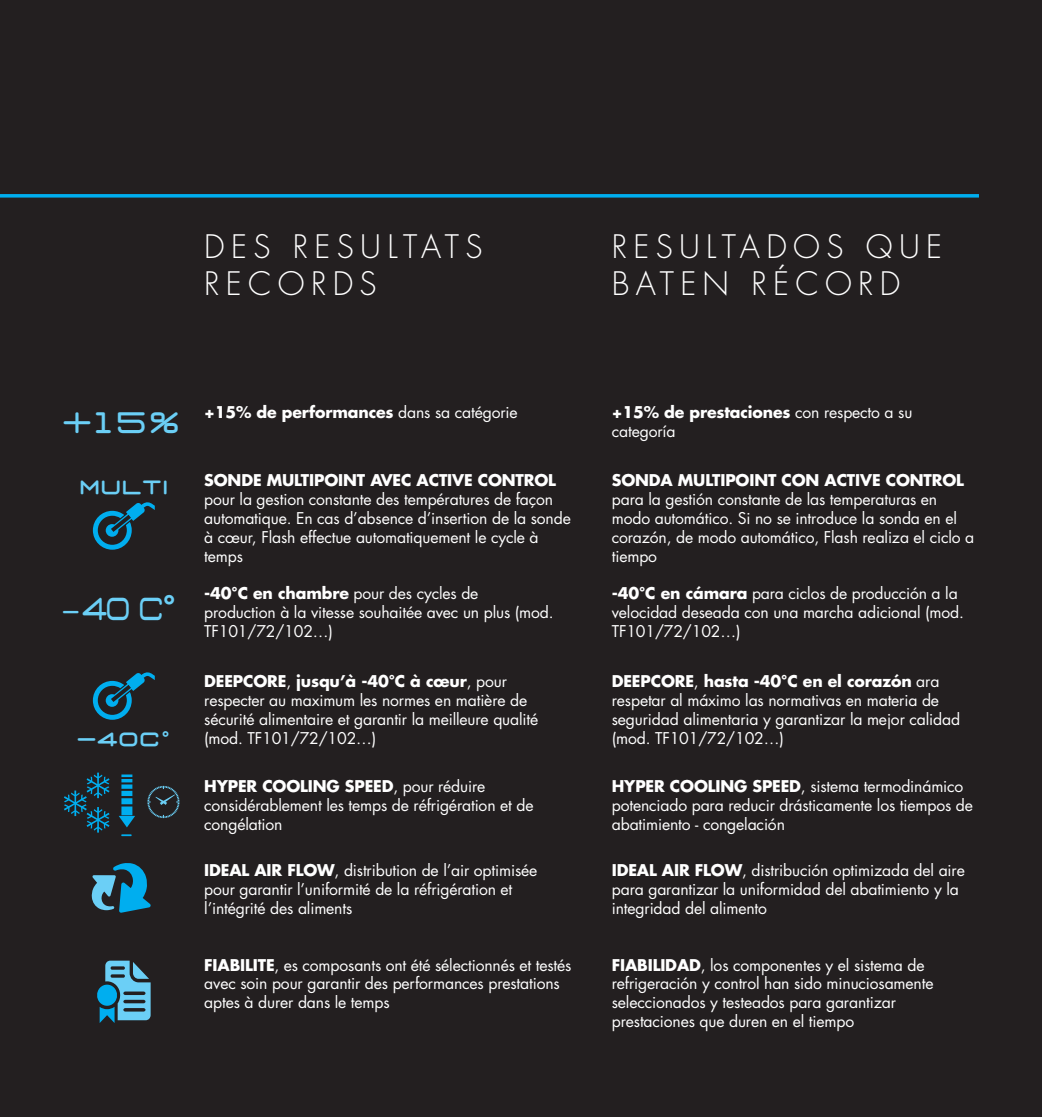
<style>
.page{position:relative;width:1042px;height:1117px;background:#fff}
.page>*{position:absolute;margin:0;border:0;box-sizing:border-box;transform-origin:0 0}
.t1{font:32.55px "D3 Euronism";color:#6bcff6;scale:.75 1}
.t2{font:300 31.5px/37.8px "Futura Std";letter-spacing:.2em;color:#fff}
.t3{font:30.28px "D3 Euronism";color:#6bcff6}
.t4{font:19.25px "D3 Euronism Bold";letter-spacing:.15em;color:#6bcff6}
.t5{font:15.75px/18.9px "Futura Std";letter-spacing:-.01em;color:#fff}
.t6{font:700 15.75px "Futura Std";letter-spacing:-.01em;color:#fff}
.s1{font-size:23.28px}
.s2{font-family:"Futura Std";font-weight:700}
.s3{font-weight:400}
.s4{font-weight:700}
</style>
<div class="page">
<div style="left:0;top:0;width:1042px;height:1116px;background:#231f20"></div>
<hr style="left:0;top:194px;width:979px;height:3px;background:#00aeef">
<svg style="left:64px;top:772px;width:46px;height:60px"></svg>
<div style="left:121px;top:806px;width:11px;height:9px;background:#00aeef"></div>
<div style="left:121px;top:798px;width:11px;height:6px;background:#00aeef"></div>
<div style="left:121px;top:790px;width:11px;height:5px;background:#00aeef"></div>
<svg style="left:121px;top:784px;width:11px;height:4px"></svg>
<svg style="left:121px;top:779px;width:11px;height:3px"></svg>
<svg style="left:121px;top:774px;width:11px;height:2px"></svg>
<svg style="left:119px;top:815px;width:16px;height:12px"></svg>
<svg style="left:121px;top:834px;width:11px;height:2px"></svg>
<svg style="left:147px;top:785px;width:32px;height:32px"></svg>
<svg style="left:92px;top:863px;width:59px;height:49px"></svg>
<svg style="left:97px;top:960px;width:54px;height:62px"></svg>
<svg style="left:93px;top:502px;width:62px;height:47px"></svg>
<svg style="left:93px;top:672px;width:62px;height:47px"></svg>
<p class="t2" style="left:204px;top:228px;width:280px">DES RESULTATS<br>RECORDS</p>
<p class="t2" style="left:612px;top:228px;width:332px">RESULTADOS QUE<br>BATEN RÉCORD</p>
<p class="t3" style="left:64px;top:411px;width:116px">+15%</p>
<p class="t4" style="left:80px;top:479px;width:88px">MULTI</p>
<p class="t1" style="left:63px;top:597px;width:152px"><span class="s1">-</span> 40 C<span class="s2">°</span></p>
<p class="t4" style="left:78px;top:731px;width:93px">-40C<span class="s2">°</span></p>
<p class="t6" style="left:204px;top:401px;width:315px">+15% de performances <span class="s3">dans sa catégorie</span></p>
<p class="t5" style="left:612px;top:402px;width:302px"><span class="s4">+15% de prestaciones</span> con respecto a su categoría</p>
<p class="t5" style="left:204px;top:470px;width:368px"><span class="s4">SONDE MULTIPOINT AVEC ACTIVE CONTROL </span>pour la gestion constante des températures de façon automatique. En cas d’absence d’insertion de la sonde à cœur, Flash effectue automatiquement le cycle à temps</p>
<p class="t5" style="left:612px;top:470px;width:364px"><span class="s4">SONDA MULTIPOINT CON ACTIVE CONTROL </span>para la gestión constante de las temperaturas en modo automático. Si no se introduce la sonda en el corazón, de modo automático, Flash realiza el ciclo a tiempo</p>
<p class="t5" style="left:204px;top:584px;width:351px"><span class="s4">-40°C en chambre</span> pour des cycles de production à la vitesse souhaitée avec un plus (mod.<br>TF101/72/102…)</p>
<p class="t5" style="left:612px;top:584px;width:354px"><span class="s4">-40°C en cámara</span> para ciclos de producción a la velocidad deseada con una marcha adicional (mod.<br>TF101/72/102…)</p>
<p class="t5" style="left:204px;top:671px;width:335px"><span class="s4">DEEPCORE</span>, <span class="s4">jusqu’à -40°C à cœur</span>, pour respecter au maximum les normes en matière de sécurité alimentaire et garantir la meilleure qualité (mod. TF101/72/102…)</p>
<p class="t5" style="left:612px;top:671px;width:350px"><span class="s4">DEEPCORE</span>, <span class="s4">hasta -40°C en el corazón</span> ara respetar al máximo las normativas en materia de seguridad alimentaria y garantizar la mejor calidad (mod. TF101/72/102…)</p>
<p class="t5" style="left:204px;top:776px;width:331px"><span class="s4">HYPER COOLING SPEED</span>, pour réduire considérablement les temps de réfrigération et de congélation</p>
<p class="t5" style="left:612px;top:776px;width:363px"><span class="s4">HYPER COOLING SPEED</span>, sistema termodinámico potenciado para reducir drásticamente los tiempos de abatimiento - congelación</p>
<p class="t5" style="left:204px;top:860px;width:335px"><span class="s4">IDEAL AIR FLOW</span>, distribution de l’air optimisée pour garantir l’uniformité de la réfrigération et l’intégrité des aliments</p>
<p class="t5" style="left:612px;top:860px;width:355px"><span class="s4">IDEAL AIR FLOW</span>, distribución optimizada del aire para garantizar la uniformidad del abatimiento y la integridad del alimento</p>
<p class="t5" style="left:204px;top:955px;width:369px"><span class="s4">FIABILITE</span>, es composants ont été sélectionnés et testés avec soin pour garantir des performances prestations aptes à durer dans le temps</p>
<p class="t5" style="left:612px;top:955px;width:323px"><span class="s4">FIABILIDAD</span>, los componentes y el sistema de refrigeración y control han sido minuciosamente seleccionados y testeados para garantizar prestaciones que duren en el tiempo</p>
</div>
